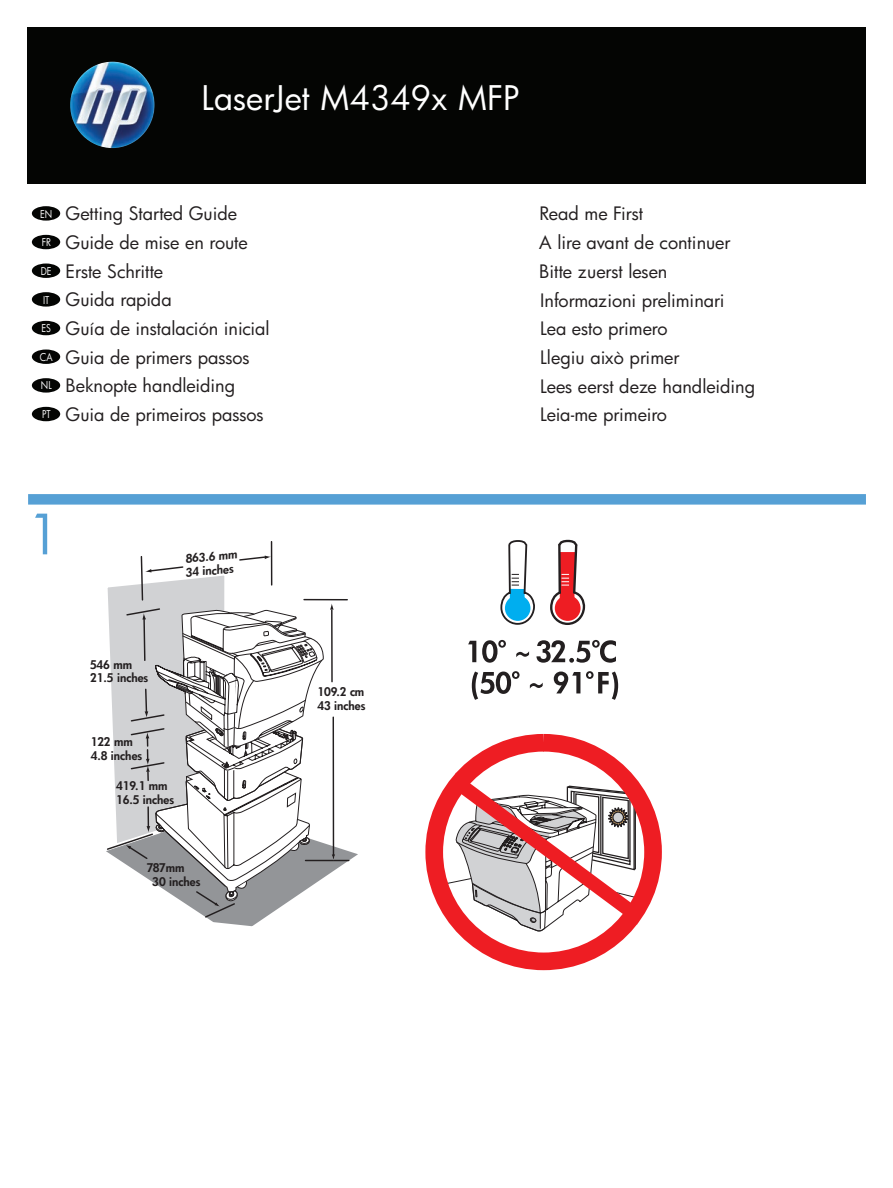
<style>
.page{position:relative;width:893px;height:1188px;background:#fff}
.page>*{position:absolute;margin:0;border:0;box-sizing:border-box;transform-origin:0 0}
.Step_Numbers{font:54px "Futura";color:#56a0d5}
.t1{font:33px "Futura";color:#fff}
.Title2{font:18px "Futura";color:#231f20}
.t2{font:800 11.7px/13.8px "Futura";color:#231f20}
.t3{font:800 11.55px/13.8px "Futura";color:#231f20}
.Text_White{font:10.5px "Futura";color:#fff;scale:.85 1}
</style>
<div class="page">
<div style="left:28px;top:494px;width:837px;height:11px;background:#56a0d5"></div>
<div style="left:27px;top:27px;width:837px;height:157px;background:#040503"></div>
<img style="left:70px;top:62px;width:84px;height:86px;border-radius:50%">
<svg style="left:106px;top:541px;width:252px;height:386px"></svg>
<svg style="left:550px;top:540px;width:36px;height:85px"></svg>
<svg style="left:500px;top:540px;width:35px;height:85px"></svg>
<svg style="left:468px;top:641px;width:8px;height:21px"></svg>
<svg style="left:482px;top:640px;width:23px;height:23px"></svg>
<svg style="left:516px;top:651px;width:13px;height:6px"></svg>
<svg style="left:536px;top:640px;width:79px;height:23px"></svg>
<svg style="left:471px;top:671px;width:48px;height:29px"></svg>
<svg style="left:529px;top:683px;width:13px;height:5px"></svg>
<svg style="left:553px;top:671px;width:65px;height:29px"></svg>
<div style="left:425px;top:734px;width:236px;height:236px;border:18px solid #ee1d23;border-radius:50%"></div>
<svg style="left:439px;top:767px;width:203px;height:165px"></svg>
<div style="left:32px;top:206px;width:28px;height:15px;background:#040503;border-radius:50%"></div>
<div style="left:32px;top:235px;width:28px;height:14px;background:#040503;border-radius:50%"></div>
<div style="left:32px;top:264px;width:28px;height:14px;background:#040503;border-radius:50%"></div>
<div style="left:32px;top:292px;width:28px;height:15px;background:#040503;border-radius:50%"></div>
<div style="left:32px;top:321px;width:28px;height:14px;background:#040503;border-radius:50%"></div>
<div style="left:32px;top:350px;width:28px;height:14px;background:#040503;border-radius:50%"></div>
<div style="left:32px;top:378px;width:28px;height:15px;background:#040503;border-radius:50%"></div>
<div style="left:32px;top:407px;width:28px;height:14px;background:#040503;border-radius:50%"></div>
<p class="t1" style="left:201px;top:76px;width:319px">LaserJet M4349x MFP</p>
<p class="Text_White" style="left:40px;top:207px;width:16px">EN</p>
<p class="Title2" style="left:66px;top:202px;width:173px">Getting Started Guide</p>
<p class="Title2" style="left:539px;top:202px;width:105px">Read me First</p>
<p class="Text_White" style="left:42px;top:235px;width:12px">FR</p>
<p class="Title2" style="left:66px;top:230px;width:183px">Guide de mise en route</p>
<p class="Title2" style="left:539px;top:231px;width:193px">A lire avant de continuer</p>
<p class="Text_White" style="left:41px;top:264px;width:14px">DE</p>
<p class="Title2" style="left:66px;top:259px;width:99px">Erste Schritte</p>
<p class="Title2" style="left:539px;top:259px;width:130px">Bitte zuerst lesen</p>
<p class="Title2" style="left:66px;top:288px;width:108px">Guida rapida</p>
<p class="Title2" style="left:540px;top:288px;width:186px">Informazioni preliminari</p>
<p class="Text_White" style="left:43px;top:293px;width:9px">IT</p>
<p class="Text_White" style="left:42px;top:321px;width:13px">ES</p>
<p class="Title2" style="left:66px;top:316px;width:205px">Guía de instalación inicial</p>
<p class="Title2" style="left:540px;top:317px;width:129px">Lea esto primero</p>
<p class="Text_White" style="left:40px;top:350px;width:16px">CA</p>
<p class="Title2" style="left:66px;top:345px;width:185px">Guia de primers passos</p>
<p class="Title2" style="left:540px;top:345px;width:141px">Llegiu això primer</p>
<p class="Text_White" style="left:41px;top:379px;width:14px">NL</p>
<p class="Title2" style="left:66px;top:374px;width:171px">Beknopte handleiding</p>
<p class="Title2" style="left:540px;top:374px;width:216px">Lees eerst deze handleiding</p>
<p class="Text_White" style="left:42px;top:407px;width:12px">PT</p>
<p class="Title2" style="left:66px;top:402px;width:199px">Guia de primeiros passos</p>
<p class="Title2" style="left:540px;top:402px;width:128px">Leia-me primeiro</p>
<p class="Step_Numbers" style="left:27px;top:498px;width:35px">1</p>
<p class="t3" style="left:183px;top:552px;width:55px;rotate:-5deg">863.6 mm<br>34 inches</p>
<p class="t2" style="left:90px;top:657px;width:60px">546 mm<br>21.5 inches</p>
<p class="t2" style="left:91px;top:735px;width:53px">122 mm<br>4.8 inches</p>
<p class="t2" style="left:116px;top:779px;width:60px">419.1 mm<br>16.5 inches</p>
<p class="t2" style="left:152px;top:861px;width:50px;text-indent:-5px">787mm<br>30 inches</p>
<p class="t2" style="left:317px;top:685px;width:50px">109.2 cm<br>43 inches</p>
</div>
